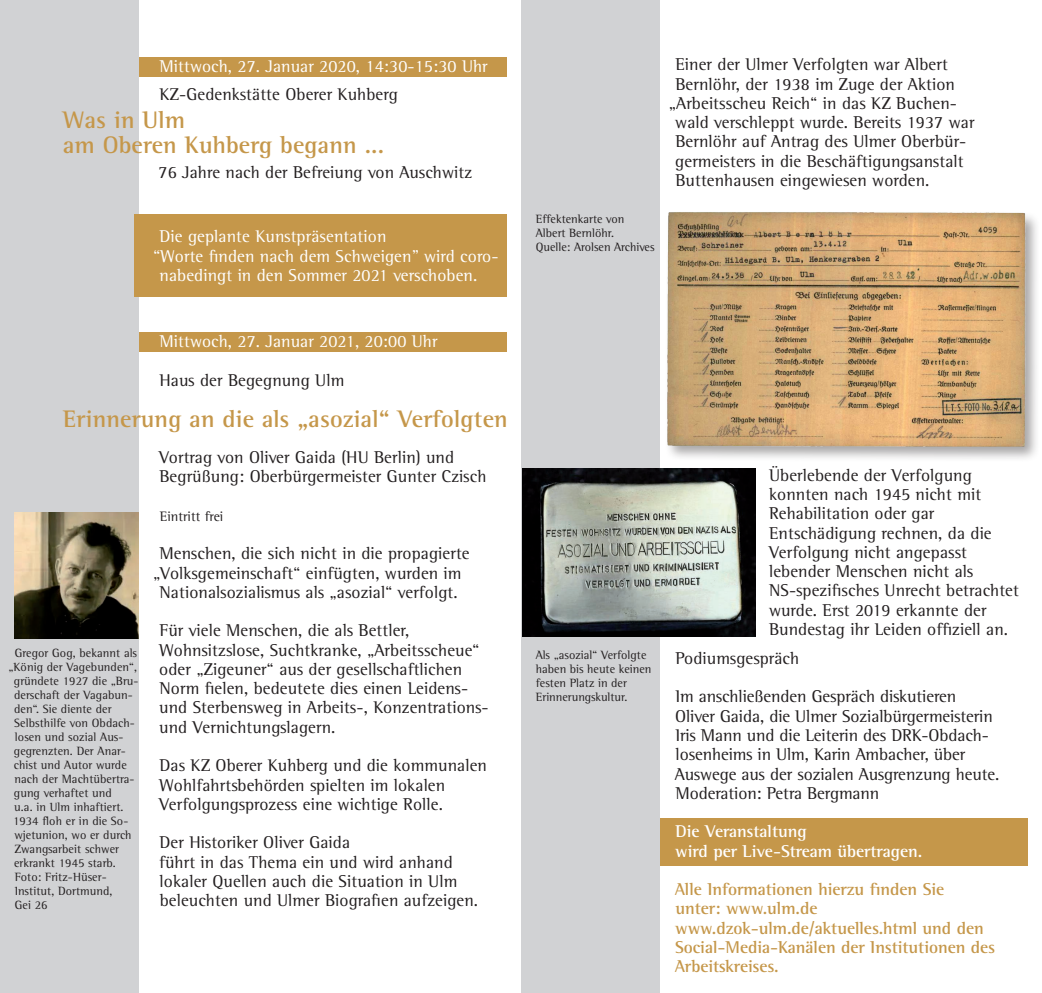
<style>
.page{position:relative;width:1042px;height:993px;background:#fff}
.page>*{position:absolute;margin:0;border:0;box-sizing:border-box;transform-origin:0 0}
.t1{font:700 24.5px/24.5px "Rotis Semi Serif";letter-spacing:.005em;color:#c5974a}
.t2{font:17.5px/19.2px "Rotis Semi Serif";letter-spacing:.005em;color:#231f20}
.t3{font:17.5px "Rotis Semi Serif";letter-spacing:.005em;color:#fff}
.t4{font:700 17.5px/19.2px "Rotis Semi Serif";letter-spacing:-.005em;color:#c5974a}
.t5{font:700 17.5px/19.2px "Rotis Semi Serif";letter-spacing:-.005em;color:#fff}
.t6{font:14px "Rotis Semi Serif";letter-spacing:.005em;color:#231f20}
.t7{font:12.25px/14px "Rotis Semi Serif";letter-spacing:.005em;color:#231f20}
</style>
<div class="page">
<div style="left:521px;top:0;width:139px;height:992px;background:#d1d2d4"></div>
<div style="left:0;top:0;width:139px;height:992px;background:#d1d2d4"></div>
<div style="left:139px;top:57px;width:367px;height:20px;background:#c5974a"></div>
<div style="left:139px;top:332px;width:367px;height:20px;background:#c5974a"></div>
<div style="left:660px;top:818px;width:367px;height:47px;background:#c5974a"></div>
<div style="left:134px;top:214px;width:372px;height:83px;background:#c5974a"></div>
<img style="left:522px;top:469px;width:234px;height:167px">
<img style="left:15px;top:512px;width:124px;height:125px">
<div style="left:665px;top:210px;width:376px;height:252px;background:#231f20;opacity:.4"></div>
<img style="left:665px;top:210px;width:362px;height:240px">
<p class="t3" style="left:159px;top:56px;width:330px">Mittwoch, 27. Januar 2020, 14:30-15:30 Uhr</p>
<p class="t2" style="left:159px;top:85px;width:240px">KZ-Gedenkstätte Oberer Kuhberg</p>
<h1 class="t1" style="left:63px;top:107px;width:322px">Was in Ulm<br>am Oberen Kuhberg begann ...</h1>
<p class="t2" style="left:159px;top:162px;width:315px">76 Jahre nach der Befreiung von Auschwitz</p>
<p class="t3" style="left:159px;top:226px;width:228px">Die geplante Kunstpräsentation</p>
<p class="t3" style="left:153px;top:245px;width:347px">“Worte finden nach dem Schweigen” wird coro-</p>
<p class="t3" style="left:160px;top:265px;width:319px">nabedingt in den Sommer 2021 verschoben.</p>
<p class="t3" style="left:159px;top:331px;width:280px">Mittwoch, 27. Januar 2021, 20:00 Uhr</p>
<p class="t2" style="left:159px;top:370px;width:186px">Haus der Begegnung Ulm</p>
<h1 class="t1" style="left:63px;top:406px;width:446px">Erinnerung an die als „asozial“ Verfolgten</h1>
<p class="t7" style="left:15px;top:645px;width:124px">Gregor Gog, bekannt als</p>
<p class="t7" style="left:8px;top:659px;width:130px">„König der Vagebunden“,</p>
<p class="t7" style="left:14px;top:673px;width:126px">gründete 1927 die „Bru-</p>
<p class="t7" style="left:14px;top:687px;width:120px">derschaft der Vagabun-</p>
<p class="t7" style="left:14px;top:701px;width:99px">den“. Sie diente der</p>
<p class="t7" style="left:14px;top:715px;width:122px">Selbsthilfe von Obdach-</p>
<p class="t7" style="left:15px;top:729px;width:110px">losen und sozial Aus-</p>
<p class="t7" style="left:14px;top:743px;width:114px">gegrenzten. Der Anar-</p>
<p class="t7" style="left:14px;top:757px;width:114px">chist und Autor wurde</p>
<p class="t7" style="left:15px;top:771px;width:122px">nach der Machtübertra-</p>
<p class="t7" style="left:14px;top:785px;width:99px">gung verhaftet und</p>
<p class="t7" style="left:14px;top:799px;width:111px">u.a. in Ulm inhaftiert.</p>
<p class="t7" style="left:13px;top:813px;width:117px">1934 floh er in die So-</p>
<p class="t7" style="left:14px;top:827px;width:119px">wjetunion, wo er durch</p>
<p class="t7" style="left:15px;top:841px;width:106px">Zwangsarbeit schwer</p>
<p class="t7" style="left:14px;top:855px;width:103px">erkrankt 1945 starb.</p>
<p class="t7" style="left:15px;top:869px;width:93px">Foto: Fritz-Hüser-</p>
<p class="t7" style="left:15px;top:883px;width:99px">Institut, Dortmund,</p>
<p class="t7" style="left:15px;top:897px;width:34px">Gei 26</p>
<p class="t2" style="left:159px;top:447px;width:329px">Vortrag von Oliver Gaida (HU Berlin) und<br>Begrüßung: Oberbürgermeister Gunter Czisch</p>
<p class="t6" style="left:160px;top:507px;width:65px">Eintritt frei</p>
<p class="t2" style="left:153px;top:543px;width:318px;text-align:center">Menschen, die sich nicht in die propagierte „Volksgemeinschaft“ einfügten, wurden im<br>Nationalsozialismus als „asozial“ verfolgt.</p>
<p class="t2" style="left:159px;top:620px;width:331px">Für viele Menschen, die als Bettler, Wohnsitzslose, Suchtkranke, „Arbeitsscheue“ oder „Zigeuner“ aus der gesellschaftlichen Norm fielen, bedeutete dies einen Leidens&shy;und Sterbensweg in Arbeits-, Konzentrations&shy;und Vernichtungslagern.</p>
<p class="t2" style="left:159px;top:755px;width:329px">Das KZ Oberer Kuhberg und die kommunalen<br>Wohlfahrtsbehörden spielten im lokalen<br>Verfolgungsprozess eine wichtige Rolle.</p>
<p class="t2" style="left:159px;top:832px;width:320px">Der Historiker Oliver Gaida<br>führt in das Thema ein und wird anhand lokaler Quellen auch die Situation in Ulm beleuchten und Ulmer Biografien aufzeigen.</p>
<p class="t7" style="left:536px;top:211px;width:120px">Effektenkarte von<br>Albert Bernlöhr.<br>Quelle: Arolsen Archives</p>
<p class="t2" style="left:675px;top:55px;width:274px">Einer der Ulmer Verfolgten war Albert</p>
<p class="t2" style="left:675px;top:74px;width:281px">Bernlöhr, der 1938 im Zuge der Aktion</p>
<p class="t2" style="left:669px;top:93px;width:289px">„Arbeitsscheu Reich“ in das KZ Buchen-</p>
<p class="t2" style="left:675px;top:112px;width:301px">wald verschleppt wurde. Bereits 1937 war</p>
<p class="t2" style="left:675px;top:132px;width:292px">Bernlöhr auf Antrag des Ulmer Oberbür-</p>
<p class="t2" style="left:675px;top:151px;width:290px">germeisters in die Beschäftigungsanstalt</p>
<p class="t2" style="left:675px;top:170px;width:255px">Buttenhausen eingewiesen worden.</p>
<p class="t7" style="left:536px;top:647px;width:117px">Als „asozial“ Verfolgte haben bis heute keinen festen Platz in der<br>Erinnerungskultur.</p>
<p class="t2" style="left:769px;top:465px;width:251px">Überlebende der Verfolgung konnten nach 1945 nicht mit<br>Rehabilitation oder gar<br>Entschädigung rechnen, da die<br>Verfolgung nicht angepasst lebender Menschen nicht als<br>NS-spezifisches Unrecht betrachtet wurde. Erst 2019 erkannte der<br>Bundestag ihr Leiden offiziell an.</p>
<p class="t2" style="left:675px;top:648px;width:125px">Podiumsgespräch</p>
<p class="t2" style="left:675px;top:686px;width:326px">Im anschließenden Gespräch diskutieren Oliver Gaida, die Ulmer Sozialbürgermeisterin Iris Mann und die Leiterin des DRK-Obdach&shy;losenheims in Ulm, Karin Ambacher, über Auswege aus der sozialen Ausgrenzung heute.<br>Moderation: Petra Bergmann</p>
<p class="t5" style="left:675px;top:821px;width:249px">Die Veranstaltung<br>wird per Live-Stream übertragen.</p>
<p class="t4" style="left:675px;top:879px;width:322px">Alle Informationen hierzu finden Sie<br>unter: www.ulm.de www.dzok-ulm.de/aktuelles.html und den<br>Social-Media-Kanälen der Institutionen des<br>Arbeitskreises.</p>
</div>
